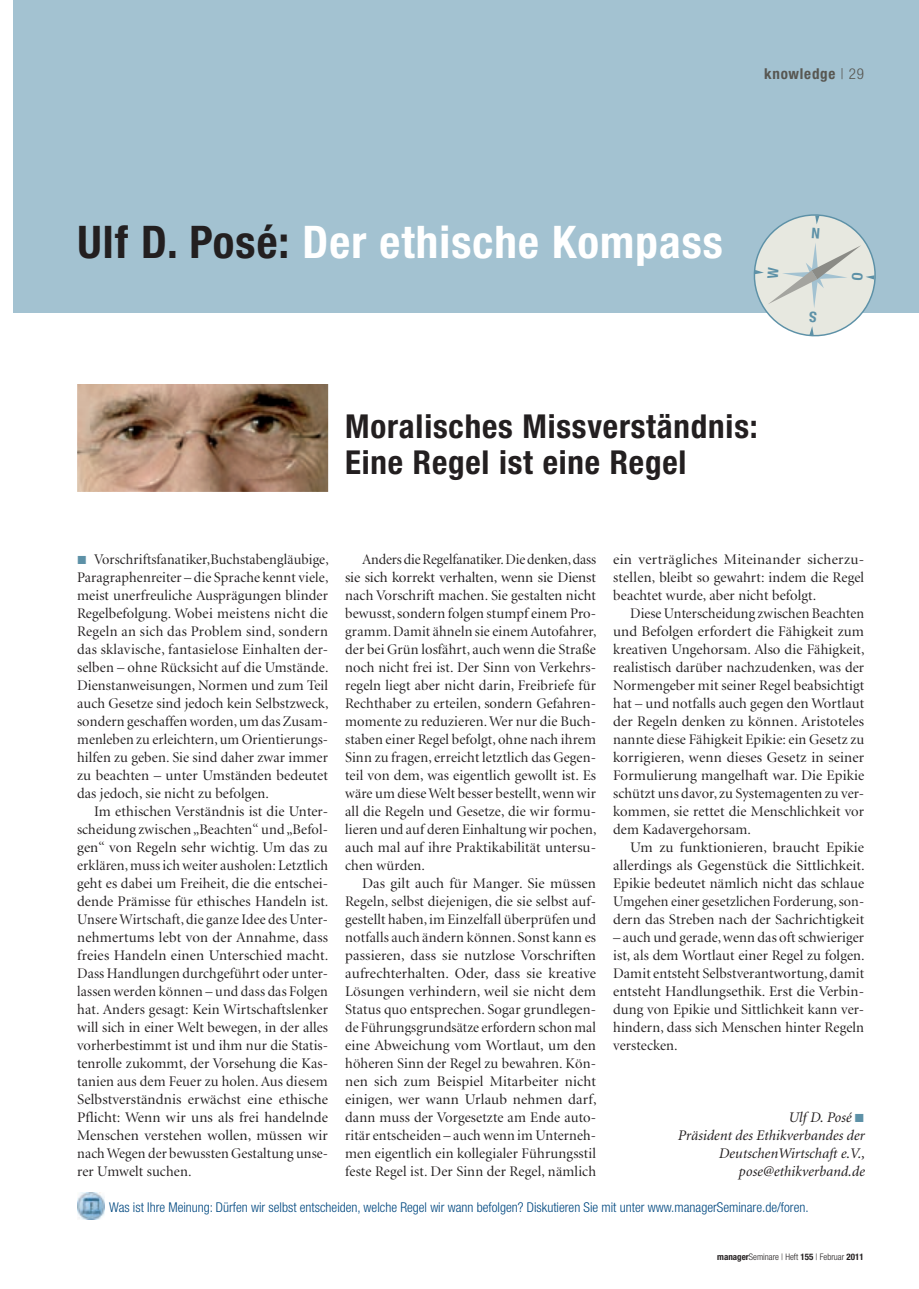
<style>
.page{position:relative;width:919px;height:1289px;background:#fff}
.page>*{position:absolute;margin:0;border:0;box-sizing:border-box;transform-origin:0 0}
.t1{font:700 condensed 45px "Helvetica Neue LT";letter-spacing:.025em;color:#fff}
.t2{font:700 condensed 33px/36px "Helvetica Neue LT";letter-spacing:.025em;color:#231f20}
.t3{font:700 condensed 15px "Helvetica Neue LT";letter-spacing:.05em;color:#585752}
.t4{font:14.7px/18px "Minion Display";letter-spacing:.01em;color:#231f20;text-align:justify}
.t5{font:italic 14.7px "Minion";color:#231f20}
.t6{font:300 condensed 13.5px "Helvetica Neue LT";color:#004880}
.t7{font:300 condensed 9px "Helvetica Neue LT";color:#231f20}
.s1{font-weight:300}
.s2{color:#231f20}
.s3{font-weight:700}
</style>
<div class="page">
<div style="left:13px;top:0;width:905px;height:312px;background:#a3c2d1"></div>
<img style="left:77px;top:1192px;width:27px;height:27px">
<img style="left:77px;top:384px;width:251px;height:108px">
<svg style="left:737px;top:214px;width:154px;height:123px"></svg>
<p class="t3" style="left:764px;top:64px;width:101px">knowledge <span class="s1">| 29</span></p>
<h1 class="t1" style="left:78px;top:215px;width:646px"><span class="s2">Ulf D. Posé:</span> Der ethische Kompass</h1>
<h2 class="t2" style="left:345px;top:408px;width:414px">Moralisches Missverständnis:<br>Eine Regel ist eine Regel</h2>
<p class="t4" style="left:77px;top:551px;width:253px;text-indent:17px">Vorschriftsfanatiker, Buchstabengläubige, Paragraphenreiter – die Sprache kennt viele, meist unerfreuliche Ausprägungen blinder Regelbefolgung. Wobei meistens nicht die Regeln an sich das Problem sind, sondern das sklavische, fantasielose Einhalten der&shy;selben – ohne Rücksicht auf die Umstände.<br>Dienstanweisungen, Normen und zum Teil auch Gesetze sind jedoch kein Selbstzweck, sondern geschaffen worden, um das Zusam&shy;menleben zu erleichtern, um Orientierungs&shy;hilfen zu geben. Sie sind daher zwar immer zu beachten – unter Umständen bedeutet das jedoch, sie nicht zu befolgen.</p>
<p class="t4" style="left:77px;top:803px;width:253px;text-indent:17px">Im ethischen Verständnis ist die Unter&shy;scheidung zwischen „Beachten“ und „Befol&shy;gen“ von Regeln sehr wichtig. Um das zu erklären, muss ich weiter ausholen: Letztlich geht es dabei um Freiheit, die die entschei&shy;dende Prämisse für ethisches Handeln ist.<br>Unsere Wirtschaft, die ganze Idee des Unter&shy;nehmertums lebt von der Annahme, dass freies Handeln einen Unterschied macht.<br>Dass Handlungen durchgeführt oder unter&shy;lassen werden können – und dass das Folgen hat. Anders gesagt: Kein Wirtschaftslenker will sich in einer Welt bewegen, in der alles vorherbestimmt ist und ihm nur die Statis&shy;tenrolle zukommt, der Vorsehung die Kas&shy;tanien aus dem Feuer zu holen. Aus diesem Selbstverständnis erwächst eine ethische Pflicht: Wenn wir uns als frei handelnde Menschen verstehen wollen, müssen wir nach Wegen der bewussten Gestaltung unse&shy;rer Umwelt suchen.</p>
<p class="t4" style="left:345px;top:551px;width:253px;text-indent:17px">Anders die Regelfanatiker. Die denken, dass sie sich korrekt verhalten, wenn sie Dienst nach Vorschrift machen. Sie gestalten nicht bewusst, sondern folgen stumpf einem Pro&shy;gramm. Damit ähneln sie einem Autofahrer, der bei Grün losfährt, auch wenn die Straße noch nicht frei ist. Der Sinn von Verkehrs&shy;regeln liegt aber nicht darin, Freibriefe für Rechthaber zu erteilen, sondern Gefahren&shy;momente zu reduzieren. Wer nur die Buch&shy;staben einer Regel befolgt, ohne nach ihrem Sinn zu fragen, erreicht letztlich das Gegen&shy;teil von dem, was eigentlich gewollt ist. Es wäre um diese Welt besser bestellt, wenn wir all die Regeln und Gesetze, die wir formu&shy;lieren und auf deren Einhaltung wir pochen, auch mal auf ihre Praktikabilität untersu&shy;chen würden.</p>
<p class="t4" style="left:345px;top:875px;width:253px;text-indent:17px">Das gilt auch für Manger. Sie müssen Regeln, selbst diejenigen, die sie selbst auf&shy;gestellt haben, im Einzelfall überprüfen und notfalls auch ändern können. Sonst kann es passieren, dass sie nutzlose Vorschriften aufrechterhalten. Oder, dass sie kreative Lösungen verhindern, weil sie nicht dem Status quo entsprechen. Sogar grundlegen&shy;de Führungsgrundsätze erfordern schon mal eine Abweichung vom Wortlaut, um den höheren Sinn der Regel zu bewahren. Kön&shy;nen sich zum Beispiel Mitarbeiter nicht einigen, wer wann Urlaub nehmen darf, dann muss der Vorgesetzte am Ende auto&shy;ritär entscheiden – auch wenn im Unterneh&shy;men eigentlich ein kollegialer Führungsstil feste Regel ist. Der Sinn der Regel, nämlich</p>
<p class="t4" style="left:613px;top:551px;width:252px">ein verträgliches Miteinander sicherzu&shy;stellen, bleibt so gewahrt: indem die Regel beachtet wurde, aber nicht befolgt.</p>
<p class="t4" style="left:613px;top:605px;width:253px;text-indent:17px">Diese Unterscheidung zwischen Beachten und Befolgen erfordert die Fähigkeit zum kreativen Ungehorsam. Also die Fähigkeit, realistisch darüber nachzudenken, was der Normengeber mit seiner Regel beabsichtigt hat – und notfalls auch gegen den Wortlaut der Regeln denken zu können. Aristoteles nannte diese Fähigkeit Epikie: ein Gesetz zu korrigieren, wenn dieses Gesetz in seiner Formulierung mangelhaft war. Die Epikie schützt uns davor, zu Systemagenten zu ver&shy;kommen, sie rettet die Menschlichkeit vor dem Kadavergehorsam.</p>
<p class="t4" style="left:613px;top:839px;width:253px;text-indent:17px">Um zu funktionieren, braucht Epikie allerdings als Gegenstück die Sittlichkeit.<br>Epikie bedeutet nämlich nicht das schlaue Umgehen einer gesetzlichen Forderung, son&shy;dern das Streben nach der Sachrichtigkeit</p>
<p class="t4" style="left:613px;top:929px;width:253px">– auch und gerade, wenn das oft schwieriger ist, als dem Wortlaut einer Regel zu folgen.<br>Damit entsteht Selbstverantwortung, damit entsteht Handlungsethik. Erst die Verbin&shy;dung von Epikie und Sittlichkeit kann ver&shy;hindern, dass sich Menschen hinter Regeln verstecken.</p>
<p class="t5" style="left:788px;top:1110px;width:65px">Ulf D. Posé</p>
<p class="t5" style="left:677px;top:1128px;width:188px">Präsident des Ethikverbandes der</p>
<p class="t5" style="left:718px;top:1146px;width:148px">DeutschenWirtschaft e.V.,</p>
<p class="t5" style="left:738px;top:1164px;width:127px">pose@ethikverband.de</p>
<p class="t6" style="left:109px;top:1199px;width:701px">Was ist Ihre Meinung: Dürfen wir selbst entscheiden, welche Regel wir wann befolgen? Diskutieren Sie mit unter www.managerSeminare.de/foren.</p>
<p class="t7" style="left:717px;top:1251px;width:148px"><span class="s3">manager</span>Seminare | Heft <span class="s3">155</span> | Februar <span class="s3">2011</span></p>
</div>
